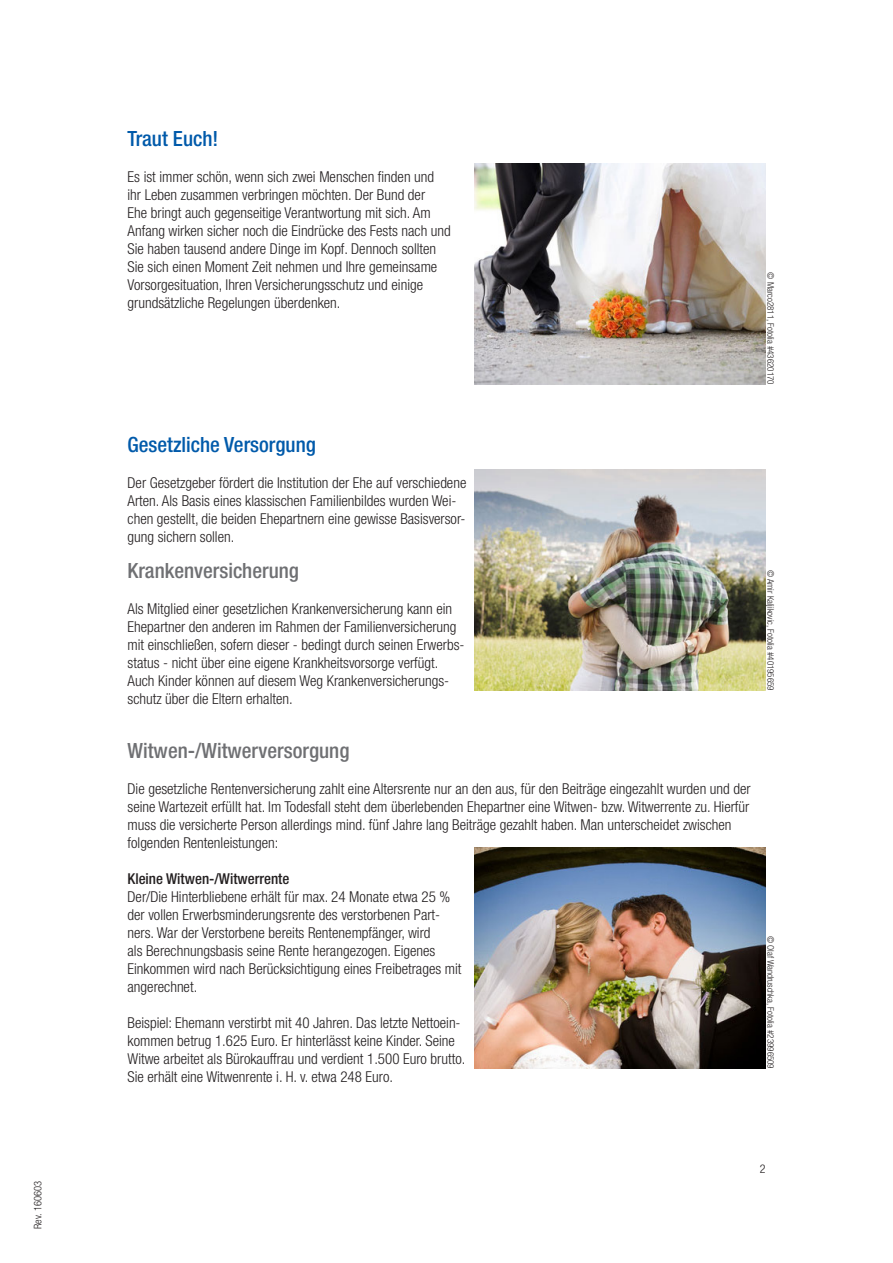
<style>
.page{position:relative;width:893px;height:1263px;background:#fff}
.page>*{position:absolute;margin:0;border:0;box-sizing:border-box;transform-origin:0 0}
.t1{font:500 condensed 21px "Helvetica Neue LT Std";color:#6f7073}
.t2{font:500 condensed 21px "Helvetica Neue LT Std";color:#015aaa}
.t3{font:300 condensed 15px/18px "Helvetica Neue LT Std";color:#231f20}
.t4{font:500 condensed 15px "Helvetica Neue LT Std";color:#231f20}
.t5{font:300 condensed 12px "Helvetica Neue LT Std";color:#231f20}
.t6{font:300 condensed 10.5px "Helvetica Neue LT Std";color:#231f20}
.t7{font:300 condensed 9px "Helvetica Neue LT Std";color:#231f20}
</style>
<div class="page">
<img style="left:475px;top:164px;width:290px;height:221px">
<img style="left:475px;top:470px;width:290px;height:221px">
<img style="left:475px;top:848px;width:290px;height:221px">
<p class="t6" style="left:32px;top:1229px;width:49px;rotate:-90deg">Rev. 160603</p>
<p class="t2" style="left:128px;top:126px;width:92px">Traut Euch!</p>
<p class="t3" style="left:128px;top:167px;width:325px">Es ist immer schön, wenn sich zwei Menschen finden und ihr Leben zusammen verbringen möchten. Der Bund der<br>Ehe bringt auch gegenseitige Verantwortung mit sich. Am Anfang wirken sicher noch die Eindrücke des Fests nach und Sie haben tausend andere Dinge im Kopf. Dennoch sollten Sie sich einen Moment Zeit nehmen und Ihre gemeinsame Vorsorgesituation, Ihren Versicherungsschutz und einige grundsätzliche Regelungen überdenken.</p>
<p class="t7" style="left:776px;top:272px;width:114px;rotate:90deg">© Marco2811, Fotolia #43620170</p>
<p class="t2" style="left:128px;top:432px;width:190px">Gesetzliche Versorgung</p>
<p class="t3" style="left:128px;top:473px;width:340px">Der Gesetzgeber fördert die Institution der Ehe auf verschiedene Arten. Als Basis eines klassischen Familienbildes wurden Wei&shy;chen gestellt, die beiden Ehepartnern eine gewisse Basisversor&shy;gung sichern sollen.</p>
<p class="t1" style="left:128px;top:558px;width:173px">Krankenversicherung</p>
<p class="t3" style="left:128px;top:599px;width:338px">Als Mitglied einer gesetzlichen Krankenversicherung kann ein Ehepartner den anderen im Rahmen der Familienversicherung mit einschließen, sofern dieser - bedingt durch seinen Erwerbs&shy;status - nicht über eine eigene Krankheitsvorsorge verfügt.<br>Auch Kinder können auf diesem Weg Krankenversicherungs&shy;schutz über die Eltern erhalten.</p>
<p class="t1" style="left:128px;top:738px;width:223px">Witwen-/Witwerversorgung</p>
<p class="t3" style="left:128px;top:779px;width:625px">Die gesetzliche Rentenversicherung zahlt eine Altersrente nur an den aus, für den Beiträge eingezahlt wurden und der seine Wartezeit erfüllt hat. Im Todesfall steht dem überlebenden Ehepartner eine Witwen- bzw. Witwerrente zu. Hierfür muss die versicherte Person allerdings mind. fünf Jahre lang Beiträge gezahlt haben. Man unterscheidet zwischen folgenden Rentenleistungen:</p>
<p class="t4" style="left:128px;top:869px;width:163px">Kleine Witwen-/Witwerrente</p>
<p class="t3" style="left:128px;top:887px;width:335px">Der/Die Hinterbliebene erhält für max. 24 Monate etwa 25 % der vollen Erwerbsminderungsrente des verstorbenen Part&shy;ners. War der Verstorbene bereits Rentenempfänger, wird<br>als Berechnungsbasis seine Rente herangezogen. Eigenes Einkommen wird nach Berücksichtigung eines Freibetrages mit angerechnet.</p>
<p class="t3" style="left:128px;top:1013px;width:339px">Beispiel: Ehemann verstirbt mit 40 Jahren. Das letzte Nettoein&shy;kommen betrug 1.625 Euro. Er hinterlässt keine Kinder. Seine Witwe arbeitet als Bürokauffrau und verdient 1.500 Euro brutto.<br>Sie erhält eine Witwenrente i. H. v. etwa 248 Euro.</p>
<p class="t7" style="left:776px;top:570px;width:123px;rotate:90deg">© Amir Kaljikovic, Fotolia #40195659</p>
<p class="t7" style="left:776px;top:936px;width:135px;rotate:90deg">© Olaf Wandruschka, Fotolia #23996509</p>
<p class="t5" style="left:760px;top:1161px;width:7px">2</p>
</div>
